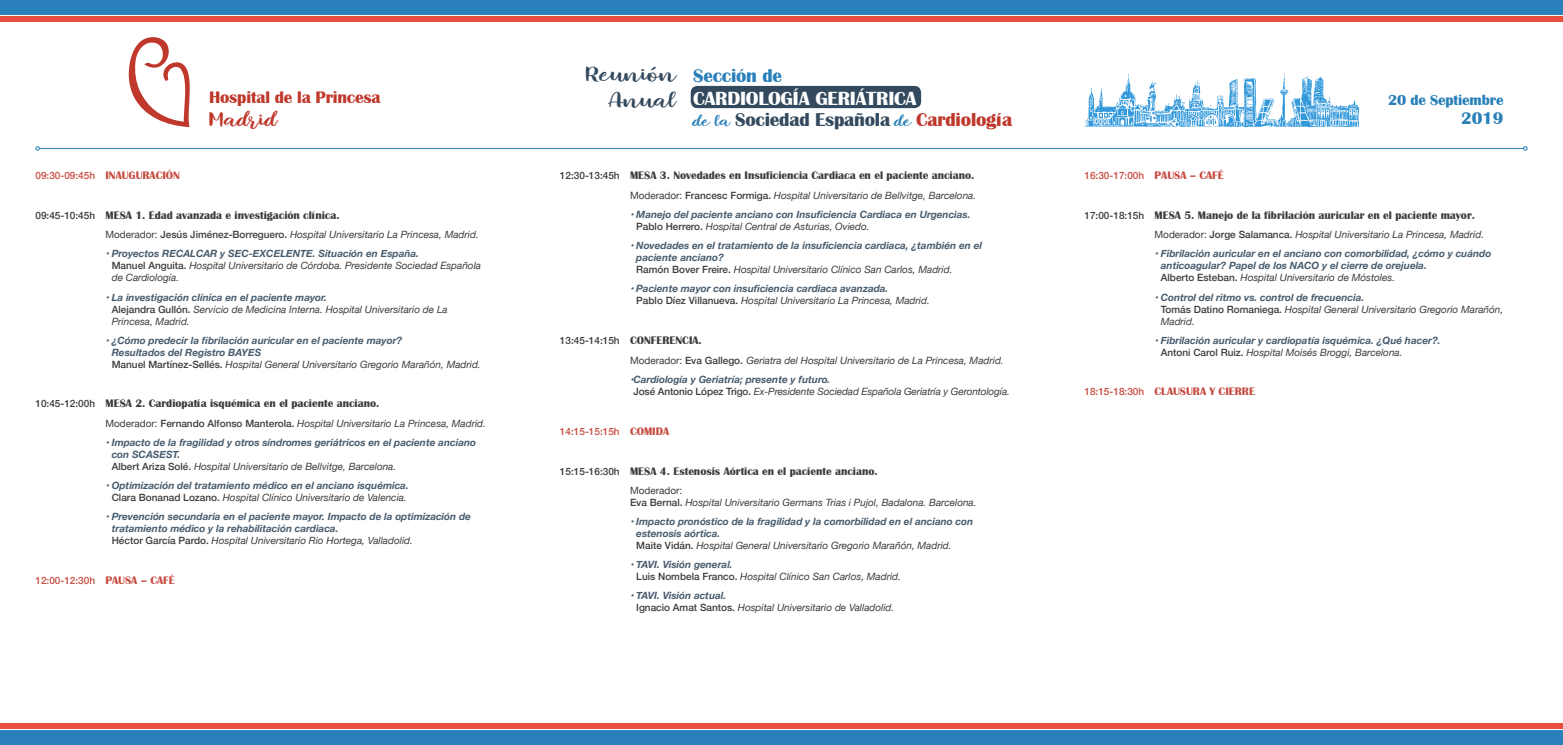
<style>
.page{position:relative;width:1563px;height:745px;background:#fff}
.page>*{position:absolute;margin:0;border:0;box-sizing:border-box;transform-origin:0 0}
.t1{font:20.88px/26px "Faradisa Script";color:#334a5e;text-align:right;scale:1.55 1}
.t2{font:19.88px "Faradisa Script";color:#bf382b;scale:1.55 1}
.t3{font:700 19.62px "Britannic";letter-spacing:-.01em;color:#fff}
.t4{font:700 19.12px "Britannic";letter-spacing:-.01em;color:#334a5e}
.t5{font:700 19px "Britannic";letter-spacing:-.01em;color:#2980ba}
.t6{font:700 17.5px "Britannic";color:#2980ba}
.t7{font:700 17.12px "Britannic";letter-spacing:-.01em;color:#bf382b}
.t8{font:700 15px "Britannic";letter-spacing:-.01em;color:#2980ba}
.t9{font:700 11.25px "Britannic";color:#3c3c3b}
.t10{font:700 11.25px "Britannic";color:#c64c41}
.t11{font:italic 700 10px/12px "Helvetica Neue";color:#475c6e}
.t12{font:italic 10px/12px "Helvetica Neue";color:#3c3c3b}
.t13{font:500 10px "Helvetica Neue";color:#c64c41}
.s1{font-family:"Britannic";font-weight:700;font-size:11.25px}
.s2{font-family:"Helvetica Neue";font-weight:500;font-size:10px}
.s3{font-style:normal}
.s4{font-weight:500;font-style:normal}
.s5{font-weight:700;color:#475c6e}
.s6{font-weight:500;font-style:normal;color:#3c3c3b}
.s7{font-weight:400;color:#3c3c3b}
.s8{font-family:"Faradisa Script";font-weight:400;font-size:15px;color:#2980ba}
.s9{color:#bf382b}
.s10{font-family:"Britannic";font-weight:700;font-style:normal;font-size:11.25px}
</style>
<div class="page">
<div style="left:0;top:17px;width:1563px;height:5px;background:#e84d3d"></div>
<div style="left:0;top:0;width:1563px;height:15px;background:#2980ba"></div>
<div style="left:0;top:722px;width:1563px;height:5px;background:#e84d3d"></div>
<div style="left:0;top:729px;width:1563px;height:15px;background:#2980ba"></div>
<svg style="left:128px;top:37px;width:62px;height:90px"></svg>
<svg style="left:1084px;top:73px;width:275px;height:54px"></svg>
<div style="left:691px;top:86px;width:230px;height:22px;background:#334a5e;border-radius:7px"></div>
<hr style="left:39px;top:148px;width:1484px;height:1px;background:#2980ba">
<svg style="left:35px;top:146px;width:5px;height:4px"></svg>
<svg style="left:1523px;top:146px;width:4px;height:4px"></svg>
<h3 class="t7" style="left:209px;top:87px;width:173px">Hospital de la Princesa</h3>
<h2 class="t2" style="left:209px;top:106px;width:46px">Madrid</h2>
<p class="t13" style="left:35px;top:168px;width:146px">09:30-09:45h <span class="s1">INAUGURACIÓN</span></p>
<p class="t9" style="left:35px;top:209px;width:306px"><span class="s2">09:45-10:45h</span> MESA 1. Edad avanzada e investigación clínica.</p>
<p class="t12" style="left:105px;top:229px;width:375px"><span class="s3">Moderador:</span> <span class="s4">Jesús Jiménez-Borreguero.</span> Hospital Universitario La Princesa, Madrid.</p>
<p class="t12" style="left:112px;top:248px;width:371px;text-indent:-6px"><span class="s5">• Proyectos RECALCAR y SEC-EXCELENTE. Situación en España.<br></span><span class="s4">Manuel Anguita.</span> Hospital Universitario de Córdoba. Presidente Sociedad Española de Cardiología.</p>
<p class="t12" style="left:112px;top:291px;width:337px;text-indent:-6px"><span class="s5">• La investigación clínica en el paciente mayor.<br></span><span class="s4">Alejandra Gullón.</span> Servicio de Medicina Interna. Hospital Universitario de La<br>Princesa, Madrid.</p>
<p class="t11" style="left:112px;top:334px;width:370px;text-indent:-6px">• ¿Cómo predecir la fibrilación auricular en el paciente mayor?<br>Resultados del Registro BAYES<br><span class="s6">Manuel Martínez-Sellés.</span> <span class="s7">Hospital General Universitario Gregorio Marañón, Madrid.</span></p>
<p class="t9" style="left:35px;top:397px;width:345px"><span class="s2">10:45-12:00h</span> MESA 2. Cardiopatía isquémica en el paciente anciano.</p>
<p class="t12" style="left:105px;top:417px;width:382px"><span class="s3">Moderador:</span> <span class="s4">Fernando Alfonso Manterola.</span> Hospital Universitario La Princesa, Madrid.</p>
<p class="t11" style="left:112px;top:436px;width:366px;text-indent:-6px">• Impacto de la fragilidad y otros síndromes geriátricos en el paciente anciano con SCASEST.<br><span class="s6">Albert Ariza Solé.</span> <span class="s7">Hospital Universitario de Bellvitge, Barcelona.</span></p>
<p class="t11" style="left:105px;top:479px;width:305px;text-align:center">• Optimización del tratamiento médico en el anciano isquémica.<br><span class="s6">Clara Bonanad Lozano.</span> <span class="s7">Hospital Clínico Universitario de Valencia.</span></p>
<p class="t11" style="left:112px;top:510px;width:361px;text-indent:-6px">• Prevención secundaria en el paciente mayor. Impacto de la optimización de tratamiento médico y la rehabilitación cardiaca.<br><span class="s6">Héctor García Pardo.</span> <span class="s7">Hospital Universitario Rio Hortega, Valladolid.</span></p>
<p class="t13" style="left:35px;top:571px;width:141px">12:00-12:30h <span class="s1">PAUSA – CAFÉ</span></p>
<h1 class="t1" style="left:585px;top:61px;width:60px">Reunión<br>Anual</h1>
<h3 class="t5" style="left:693px;top:65px;width:90px">Sección de</h3>
<h3 class="t3" style="left:693px;top:87px;width:225px">CARDIOLOGÍA GERIÁTRICA</h3>
<h3 class="t4" style="left:693px;top:109px;width:320px"><span class="s8">de la</span> Sociedad Española <span class="s8">de</span> <span class="s9">Cardiología</span></h3>
<p class="t9" style="left:560px;top:169px;width:416px"><span class="s2">12:30-13:45h</span> MESA 3. Novedades en Insuficiencia Cardiaca en el paciente anciano.</p>
<p class="t12" style="left:630px;top:189px;width:348px"><span class="s3">Moderador:</span> <span class="s4">Francesc Formiga.</span> Hospital Universitario de Bellvitge, Barcelona.</p>
<p class="t11" style="left:636px;top:208px;width:336px;text-indent:-6px">• Manejo del paciente anciano con Insuficiencia Cardiaca en Urgencias.<br><span class="s6">Pablo Herrero.</span> <span class="s7">Hospital Central de Asturias, Oviedo.</span></p>
<p class="t11" style="left:636px;top:239px;width:347px;text-indent:-6px">• Novedades en el tratamiento de la insuficiencia cardiaca, ¿también en el paciente anciano?<br><span class="s6">Ramón Bover Freire.</span> <span class="s7">Hospital Universitario Clínico San Carlos, Madrid.</span></p>
<p class="t11" style="left:636px;top:282px;width:295px;text-indent:-6px">• Paciente mayor con insuficiencia cardiaca avanzada.<br><span class="s6">Pablo Díez Villanueva.</span> <span class="s7">Hospital Universitario La Princesa, Madrid.</span></p>
<p class="t12" style="left:630px;top:330px;width:375px;line-height:20.6px;text-indent:-70px"><span class="s4">13:45-14:15h</span> <span class="s10">CONFERENCIA.<br></span><span class="s3">Moderador:</span> <span class="s4">Eva Gallego.</span> Geriatra del Hospital Universitario de La Princesa, Madrid.</p>
<p class="t12" style="left:633px;top:374px;width:378px;text-indent:-3px"><span class="s5">•Cardiología y Geriatría; presente y futuro.<br></span><span class="s4">José Antonio López Trigo.</span> Ex-Presidente Sociedad Española Geriatría y Gerontología.</p>
<p class="t13" style="left:560px;top:423px;width:111px">14:15-15:15h <span class="s1">COMIDA</span></p>
<p class="t9" style="left:560px;top:464px;width:319px"><span class="s2">15:15-16:30h</span> MESA 4. Estenosis Aórtica en el paciente anciano.</p>
<p class="t12" style="left:630px;top:484px;width:348px"><span class="s3">Moderador:<br></span><span class="s4">Eva Bernal.</span> Hospital Universitario Germans Trias i Pujol, Badalona. Barcelona.</p>
<p class="t11" style="left:636px;top:515px;width:338px;text-indent:-6px">• Impacto pronóstico de la fragilidad y la comorbilidad en el anciano con estenosis aórtica.<br><span class="s6">Maite Vidán.</span> <span class="s7">Hospital General Universitario Gregorio Marañón, Madrid.</span></p>
<p class="t12" style="left:636px;top:559px;width:266px;text-indent:-6px"><span class="s5">• TAVI. Visión general.<br></span><span class="s4">Luis Nombela Franco.</span> Hospital Clínico San Carlos, Madrid.</p>
<p class="t12" style="left:636px;top:590px;width:260px;text-indent:-6px"><span class="s5">• TAVI. Visión actual.<br></span><span class="s4">Ignacio Amat Santos.</span> Hospital Universitario de Valladolid.</p>
<h3 class="t8" style="left:1388px;top:91px;width:117px">20 de Septiembre</h3>
<h3 class="t6" style="left:1461px;top:108px;width:44px">2019</h3>
<p class="t13" style="left:1084px;top:168px;width:141px">16:30-17:00h <span class="s1">PAUSA – CAFÉ</span></p>
<p class="t9" style="left:1084px;top:209px;width:392px"><span class="s2">17:00-18:15h</span> MESA 5. Manejo de la fibrilación auricular en el paciente mayor.</p>
<p class="t12" style="left:1154px;top:229px;width:331px"><span class="s3">Moderador:</span> <span class="s4">Jorge Salamanca.</span> Hospital Universitario La Princesa, Madrid.</p>
<p class="t11" style="left:1161px;top:248px;width:332px;text-indent:-6px">• Fibrilación auricular en el anciano con comorbilidad, ¿cómo y cuándo anticoagular? Papel de los NACO y el cierre de orejuela.<br><span class="s6">Alberto Esteban.</span> <span class="s7">Hospital Universitario de Móstoles.</span></p>
<p class="t12" style="left:1161px;top:291px;width:344px;text-indent:-6px"><span class="s5">• Control del ritmo vs. control de frecuencia.<br></span><span class="s4">Tomás Datino Romaniega.</span> Hospital General Universitario Gregorio Marañón,<br>Madrid.</p>
<p class="t11" style="left:1161px;top:334px;width:281px;text-indent:-6px">• Fibrilación auricular y cardiopatía isquémica. ¿Qué hacer?.<br><span class="s6">Antoni Carol Ruiz.</span> <span class="s7">Hospital Moisés Broggi, Barcelona.</span></p>
<p class="t10" style="left:1084px;top:385px;width:172px"><span class="s2">18:15-18:30h</span> CLAUSURA Y CIERRE</p>
</div>
